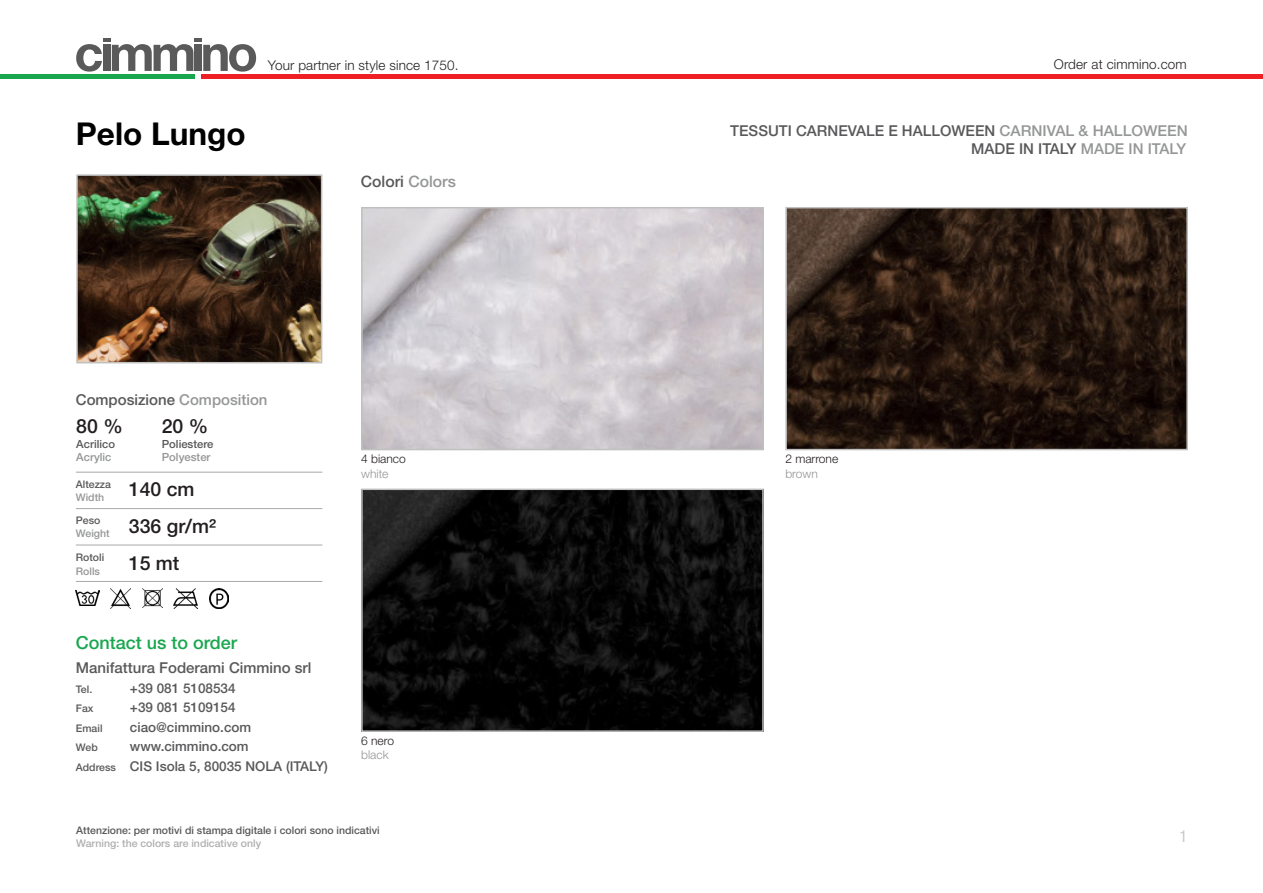
<style>
.page{position:relative;width:1263px;height:893px;background:#fff}
.page>*{position:absolute;margin:0;border:0;box-sizing:border-box;transform-origin:0 0}
.titolo_articolo{font:700 31.5px "Helvetica Neue LT Pro";color:#000}
.composizione_articol{font:500 19.5px "Helvetica Neue LT Pro";color:#231f20}
.composizione_articol-2{font:500 18px "Helvetica Neue LT Pro";color:#1aa64f}
.Numeri_pagine{font:condensed 16.5px "Helvetica Neue LT Pro";color:#cbc8c9}
.composizione_articol-3{font:500 15.75px "Helvetica Neue LT Pro";color:#59595b}
.composizione_articol-4{font:500 15px "Helvetica Neue LT Pro";color:#59595b}
.composizione_articol-5{font:500 13.5px "Helvetica Neue LT Pro";color:#59595b}
.t1{font:300 13.5px "Helvetica Neue LT Pro";letter-spacing:.01em;color:#231f20}
.t2{font:300 13.5px "Helvetica Neue LT Pro";letter-spacing:.01em;color:#241f21}
.didascalie{font:300 12px "Helvetica Neue LT Pro";color:#241f21}
.didascalie-2{font:300 12px "Helvetica Neue LT Pro";color:#959696}
.composizione_articol-6{font:500 11.25px "Helvetica Neue LT Pro";color:#59595b}
.composizione_articol-7{font:500 11.25px "Helvetica Neue LT Pro";color:#959696}
.composizione_articol-8{font:500 10.5px "Helvetica Neue LT Pro";color:#59595b}
.composizione_articol-9{font:500 10.5px "Helvetica Neue LT Pro";color:#b0afaf}
.composizione_articol-10{font:500 10.5px "Helvetica Neue LT Pro";color:#959696}
.s1{color:#959696}
.s2{font-size:10.5px}
</style>
<div class="page">
<svg style="left:76px;top:38px;width:180px;height:34px"></svg>
<div style="left:202px;top:74px;width:1061px;height:5px;background:#ee2026"></div>
<div style="left:0;top:74px;width:195px;height:5px;background:#1aa64f"></div>
<img style="left:79px;top:177px;width:240px;height:183px">
<div style="left:76px;top:174px;width:246px;height:189px;border:2px solid #c0c0c0"></div>
<div style="left:361px;top:207px;width:403px;height:243px;border:2px solid #c0c0c0"></div>
<img style="left:364px;top:492px;width:397px;height:237px">
<div style="left:361px;top:489px;width:403px;height:243px;border:2px solid #c0c0c0"></div>
<img style="left:788px;top:210px;width:397px;height:237px">
<div style="left:785px;top:207px;width:403px;height:243px;border:2px solid #c0c0c0"></div>
<hr style="left:76px;top:581px;width:246px;height:1px;background:#a8a9ad">
<hr style="left:76px;top:472px;width:246px;height:1px;background:#a8a9ad">
<hr style="left:76px;top:545px;width:246px;height:1px;background:#a8a9ad">
<hr style="left:76px;top:508px;width:246px;height:1px;background:#a8a9ad">
<img style="left:76px;top:591px;width:23px;height:14px">
<img style="left:111px;top:589px;width:20px;height:19px">
<img style="left:142px;top:588px;width:20px;height:19px">
<img style="left:174px;top:588px;width:23px;height:20px">
<img style="left:209px;top:589px;width:20px;height:19px">
<p class="titolo_articolo" style="left:76px;top:114px;width:171px">Pelo Lungo</p>
<p class="t1" style="left:268px;top:57px;width:192px">Your partner in style since 1750.</p>
<p class="t2" style="left:1054px;top:56px;width:134px">Order at cimmino.com</p>
<p class="composizione_articol-3" style="left:361px;top:172px;width:97px">Colori <span class="s1">Colors</span></p>
<p class="composizione_articol-4" style="left:730px;top:121px;width:459px">TESSUTI CARNEVALE E HALLOWEEN <span class="s1">CARNIVAL &amp; HALLOWEEN</span></p>
<p class="composizione_articol-4" style="left:971px;top:139px;width:216px">MADE IN ITALY <span class="s1">MADE IN ITALY</span></p>
<p class="composizione_articol-4" style="left:76px;top:391px;width:193px">Composizione <span class="s1">Composition</span></p>
<p class="composizione_articol" style="left:76px;top:414px;width:48px">80 %</p>
<p class="composizione_articol" style="left:162px;top:414px;width:48px">20 %</p>
<p class="composizione_articol-6" style="left:76px;top:437px;width:40px">Acrilico</p>
<p class="composizione_articol-6" style="left:162px;top:437px;width:53px">Poliestere</p>
<p class="composizione_articol-7" style="left:76px;top:450px;width:37px">Acrylic</p>
<p class="composizione_articol-7" style="left:162px;top:450px;width:50px">Polyester</p>
<p class="composizione_articol-8" style="left:76px;top:478px;width:37px">Altezza</p>
<p class="composizione_articol-10" style="left:76px;top:491px;width:30px">Width</p>
<p class="composizione_articol-8" style="left:76px;top:514px;width:26px">Peso</p>
<p class="composizione_articol-10" style="left:76px;top:527px;width:35px">Weight</p>
<p class="composizione_articol-8" style="left:76px;top:551px;width:30px">Rotoli</p>
<p class="composizione_articol-10" style="left:76px;top:565px;width:26px">Rolls</p>
<p class="composizione_articol" style="left:129px;top:478px;width:67px">140 cm</p>
<p class="composizione_articol" style="left:129px;top:514px;width:89px">336 gr/m²</p>
<p class="composizione_articol" style="left:129px;top:551px;width:52px">15 mt</p>
<p class="composizione_articol-2" style="left:76px;top:631px;width:163px">Contact us to order</p>
<p class="composizione_articol-4" style="left:76px;top:659px;width:237px">Manifattura Foderami Cimmino srl</p>
<p class="composizione_articol-8" style="left:76px;top:683px;width:18px">Tel.</p>
<p class="composizione_articol-5" style="left:130px;top:680px;width:107px">+39 081 5108534</p>
<p class="composizione_articol-8" style="left:76px;top:702px;width:19px">Fax</p>
<p class="composizione_articol-5" style="left:130px;top:700px;width:107px">+39 081 5109154</p>
<p class="composizione_articol-8" style="left:76px;top:722px;width:28px">Email</p>
<p class="composizione_articol-5" style="left:130px;top:719px;width:123px">ciao@cimmino.com</p>
<p class="composizione_articol-8" style="left:76px;top:741px;width:23px">Web</p>
<p class="composizione_articol-5" style="left:130px;top:739px;width:120px">www.cimmino.com</p>
<p class="composizione_articol-5" style="left:76px;top:758px;width:254px"><span class="s2">Address</span> CIS Isola 5, 80035 NOLA (ITALY)</p>
<p class="didascalie" style="left:361px;top:452px;width:46px">4 bianco</p>
<p class="didascalie-2" style="left:361px;top:466px;width:29px">white</p>
<p class="didascalie" style="left:361px;top:733px;width:34px">6 nero</p>
<p class="didascalie-2" style="left:361px;top:747px;width:29px">black</p>
<p class="composizione_articol-8" style="left:76px;top:824px;width:305px">Attenzione: per motivi di stampa digitale i colori sono indicativi</p>
<p class="composizione_articol-9" style="left:76px;top:837px;width:186px">Warning: the colors are indicative only</p>
<p class="didascalie" style="left:785px;top:452px;width:54px">2 marrone</p>
<p class="didascalie-2" style="left:785px;top:466px;width:34px">brown</p>
<p class="Numeri_pagine" style="left:1179px;top:827px;width:9px">1</p>
</div>
